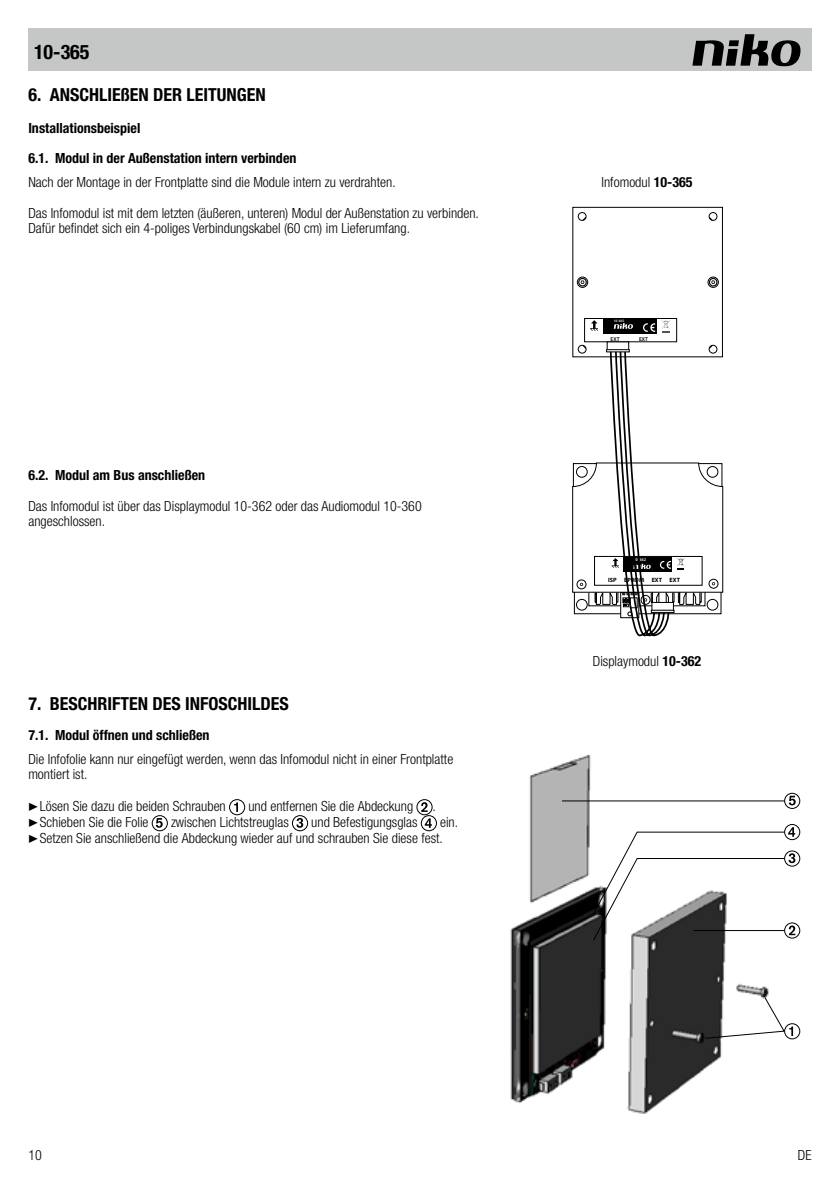
<style>
.page{position:relative;width:840px;height:1191px;background:#fff}
.page>*{position:absolute;margin:0;border:0;box-sizing:border-box;transform-origin:0 0}
.t1{font:700 condensed 20px "Helvetica Neue LT Pro";color:#000}
.t2{font:700 condensed 18px "Helvetica Neue LT Pro";color:#000}
.t3{font:300 condensed 14px/15.4px "Helvetica Neue LT Pro";color:#000}
.t4{font:700 condensed 14px "Helvetica Neue LT Pro";color:#000}
.t5{font:700 6.2px "Myriad Pro";color:#000}
.t6{font:600 5.6px "Myriad Pro";letter-spacing:.005em;color:#000}
.t7{font:600 4.2px "Myriad Pro";color:#fff}
.t8{font:600 3.6px "Myriad Pro";color:#fff}
.s1{font-family:"Acumin Pro";font-weight:700;font-stretch:normal}
.s2{font-weight:700}
</style>
<div class="page">
<div style="left:28px;top:28px;width:783px;height:43px;background:#c5c6c6"></div>
<svg style="left:692px;top:34px;width:108px;height:32px"></svg>
<div style="left:572px;top:207px;width:150px;height:150px;border:1px solid #000"></div>
<div style="left:577px;top:212px;width:9px;height:9px;border:1px solid #000;border-radius:50%"></div>
<svg style="left:582px;top:217px;width:4px;height:4px"></svg>
<div style="left:708px;top:212px;width:8px;height:9px;border:1px solid #000;border-radius:50%"></div>
<svg style="left:708px;top:217px;width:4px;height:4px"></svg>
<svg style="left:572px;top:277px;width:150px;height:359px"></svg>
<svg style="left:234px;top:802px;width:4px;height:10px"></svg>
<div style="left:229px;top:799px;width:16px;height:16px;border:1px solid #000;border-radius:50%"></div>
<svg style="left:421px;top:802px;width:6px;height:10px"></svg>
<div style="left:416px;top:799px;width:16px;height:16px;border:1px solid #000;border-radius:50%"></div>
<svg style="left:156px;top:818px;width:6px;height:9px"></svg>
<div style="left:152px;top:815px;width:16px;height:16px;border:1px solid #000;border-radius:50%"></div>
<svg style="left:296px;top:818px;width:7px;height:9px"></svg>
<div style="left:292px;top:815px;width:16px;height:16px;border:1px solid #000;border-radius:50%"></div>
<svg style="left:424px;top:818px;width:7px;height:10px"></svg>
<div style="left:421px;top:815px;width:15px;height:16px;border:1px solid #000;border-radius:50%"></div>
<div style="left:783px;top:1023px;width:16px;height:16px;border:1px solid #000;border-radius:50%"></div>
<div style="left:783px;top:922px;width:16px;height:16px;border:1px solid #000;border-radius:50%"></div>
<div style="left:783px;top:850px;width:16px;height:16px;border:1px solid #000;border-radius:50%"></div>
<div style="left:783px;top:824px;width:16px;height:16px;border:1px solid #000;border-radius:50%"></div>
<svg style="left:788px;top:795px;width:7px;height:10px"></svg>
<div style="left:783px;top:793px;width:16px;height:15px;border:1px solid #000;border-radius:50%"></div>
<img style="left:510px;top:754px;width:263px;height:360px">
<hr style="left:561px;top:800px;width:223px;height:1px;background:#000">
<svg style="left:704px;top:996px;width:88px;height:43px"></svg>
<svg style="left:592px;top:827px;width:202px;height:114px"></svg>
<h1 class="t1" style="left:34px;top:40px;width:57px">10-365</h1>
<p class="t2" style="left:28px;top:83px;width:239px">6. ANSCHLIEßEN DER LEITUNGEN</p>
<p class="t4" style="left:28px;top:119px;width:113px">Installationsbeispiel</p>
<p class="t4" style="left:28px;top:150px;width:269px">6.1. Modul in der Außenstation intern verbinden</p>
<p class="t3" style="left:28px;top:167px;width:452px;line-height:30.8px">Nach der Montage in der Frontplatte sind die Module intern zu verdrahten.<br>Das Infomodul ist mit dem letzten (äußeren, unteren) Modul der Außenstation zu verbinden.</p>
<p class="t3" style="left:28px;top:220px;width:383px">Dafür befindet sich ein 4-poliges Verbindungskabel (60 cm) im Lieferumfang.</p>
<p class="t4" style="left:28px;top:466px;width:178px">6.2. Modul am Bus anschließen</p>
<p class="t3" style="left:28px;top:498px;width:394px">Das Infomodul ist über das Displaymodul 10-362 oder das Audiomodul 10-360 angeschlossen.</p>
<p class="t2" style="left:28px;top:692px;width:262px">7. BESCHRIFTEN DES INFOSCHILDES</p>
<p class="t4" style="left:28px;top:727px;width:183px">7.1. Modul öffnen und schließen</p>
<p class="t3" style="left:28px;top:751px;width:426px">Die Infofolie kann nur eingefügt werden, wenn das Infomodul nicht in einer Frontplatte montiert ist.</p>
<p class="t3" style="left:28px;top:798px;width:199px"><span class="s1">▶</span>Lösen Sie dazu die beiden Schrauben</p>
<p class="t3" style="left:248px;top:798px;width:166px">und entfernen Sie die Abdeckung</p>
<p class="t3" style="left:432px;top:798px;width:5px">.</p>
<p class="t3" style="left:28px;top:814px;width:122px"><span class="s1">▶</span>Schieben Sie die Folie</p>
<p class="t3" style="left:171px;top:814px;width:119px">zwischen Lichtstreuglas</p>
<p class="t3" style="left:311px;top:814px;width:108px">und Befestigungsglas</p>
<p class="t3" style="left:28px;top:813px;width:431px;line-height:16px;text-indent:411px">ein. <span class="s1">▶</span>Setzen Sie anschließend die Abdeckung wieder auf und schrauben Sie diese fest.</p>
<p class="t3" style="left:601px;top:174px;width:92px">Infomodul <span class="s2">10-365</span></p>
<p class="t8" style="left:613px;top:318px;width:12px">10-365</p>
<p class="t6" style="left:610px;top:336px;width:11px">EXT</p>
<p class="t6" style="left:638px;top:336px;width:11px">EXT</p>
<p class="t7" style="left:633px;top:557px;width:14px">10-362</p>
<p class="t5" style="left:607px;top:576px;width:73px">ISP EPROM EXT EXT</p>
<p class="t3" style="left:592px;top:653px;width:110px">Displaymodul <span class="s2">10-362</span></p>
<p class="t3" style="left:28px;top:1147px;width:15px">10</p>
<p class="t3" style="left:797px;top:1147px;width:15px">DE</p>
</div>
